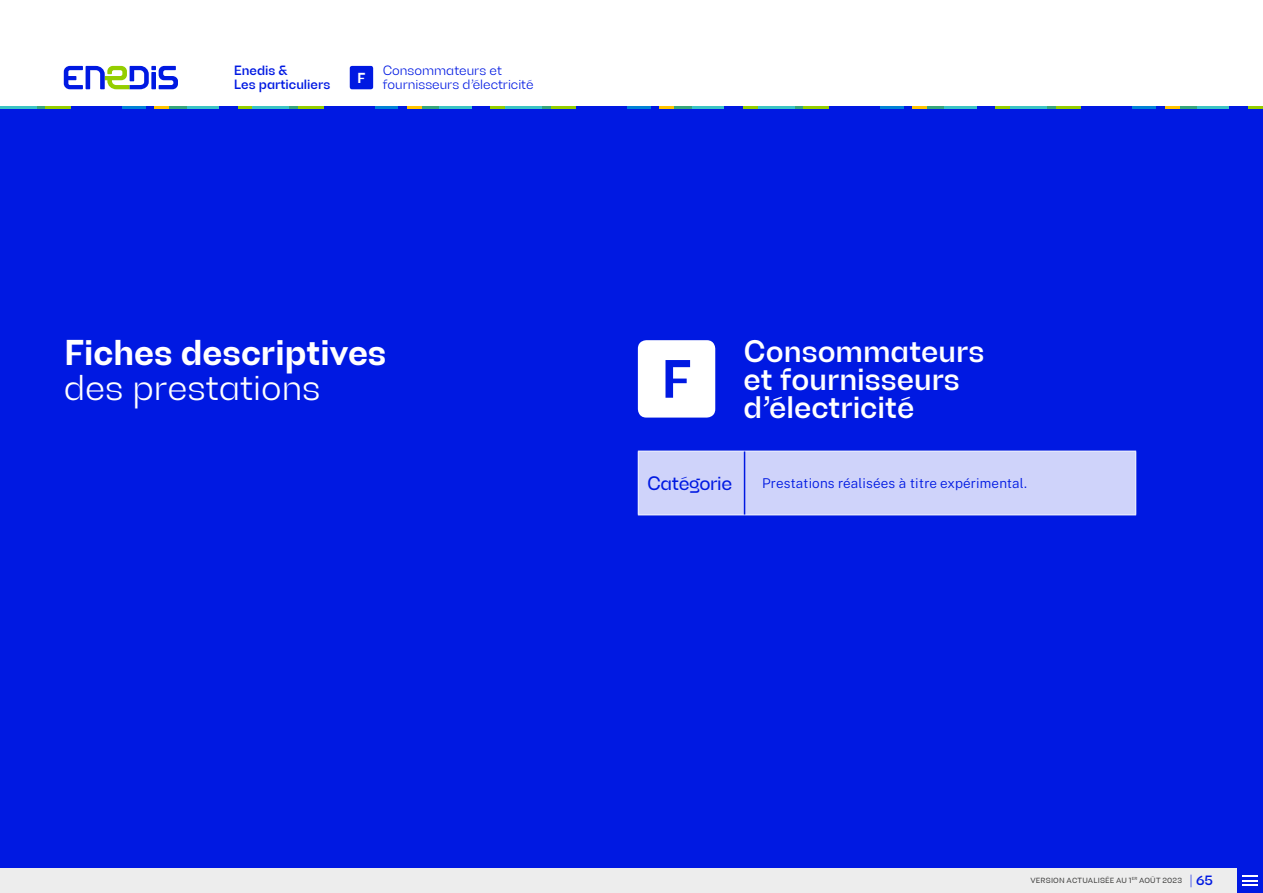
<style>
.page{position:relative;width:1263px;height:893px;background:#fff}
.page>*{position:absolute;margin:0;border:0;box-sizing:border-box;transform-origin:0 0}
.t1{font:700 54px "Enedis";color:#0019e2}
.t2{font:700 36px "Enedis";color:#fff}
.t3{font:300 36px "Enedis";color:#fff}
.t4{font:500 31.2px "Enedis";color:#fff}
.description-b{font:19.5px "Enedis";letter-spacing:-.02em;color:#0019e2}
.t5{font:700 19.5px "Enedis";color:#fff;scale:3 1}
.t6{font:700 14.55px "Enedis";color:#fff}
.t7{font:300 13.5px/13.8px "Enedis";color:#0019e2}
.PRÉAMBULE{font:300 13.5px "Public Sans";letter-spacing:.01em;color:#0019e2}
.t8{font:500 13.5px/14.1px "Enedis";color:#0019e2}
.t9{font:7.5px "Enedis";letter-spacing:.025em;color:#3c3c3b}
.s1{font-weight:100}
</style>
<div class="page">
<svg style="left:64px;top:66px;width:114px;height:23px"></svg>
<svg style="left:37px;top:106px;width:8px;height:3px"></svg>
<hr style="left:45px;top:106px;width:26px;height:3px;background:#94ce00">
<hr style="left:169px;top:106px;width:18px;height:3px;background:#36a57b">
<svg style="left:146px;top:106px;width:8px;height:3px"></svg>
<hr style="left:154px;top:106px;width:15px;height:3px;background:#ffc400">
<hr style="left:122px;top:106px;width:24px;height:3px;background:#0081d6">
<hr style="left:187px;top:106px;width:32px;height:3px;background:#3bc3c4">
<hr style="left:219px;top:106px;width:19px;height:3px;background:#0019e2">
<hr style="left:238px;top:106px;width:15px;height:3px;background:#94ce00">
<hr style="left:71px;top:106px;width:51px;height:3px;background:#0019e2">
<hr style="left:0;top:106px;width:37px;height:3px;background:#3bc3c4">
<svg style="left:289px;top:106px;width:9px;height:3px"></svg>
<hr style="left:298px;top:106px;width:26px;height:3px;background:#94ce00">
<hr style="left:422px;top:106px;width:17px;height:3px;background:#36a57b">
<svg style="left:398px;top:106px;width:9px;height:3px"></svg>
<hr style="left:407px;top:106px;width:15px;height:3px;background:#ffc400">
<hr style="left:374px;top:106px;width:24px;height:3px;background:#0081d6">
<hr style="left:439px;top:106px;width:33px;height:3px;background:#3bc3c4">
<hr style="left:472px;top:106px;width:18px;height:3px;background:#0019e2">
<hr style="left:490px;top:106px;width:15px;height:3px;background:#94ce00">
<hr style="left:324px;top:106px;width:50px;height:3px;background:#0019e2">
<hr style="left:253px;top:106px;width:36px;height:3px;background:#3bc3c4">
<svg style="left:542px;top:106px;width:9px;height:3px"></svg>
<hr style="left:551px;top:106px;width:25px;height:3px;background:#94ce00">
<hr style="left:674px;top:106px;width:18px;height:3px;background:#36a57b">
<svg style="left:651px;top:106px;width:8px;height:3px"></svg>
<hr style="left:659px;top:106px;width:15px;height:3px;background:#ffc400">
<hr style="left:627px;top:106px;width:24px;height:3px;background:#0081d6">
<hr style="left:692px;top:106px;width:32px;height:3px;background:#3bc3c4">
<hr style="left:724px;top:106px;width:19px;height:3px;background:#0019e2">
<hr style="left:743px;top:106px;width:15px;height:3px;background:#94ce00">
<hr style="left:576px;top:106px;width:51px;height:3px;background:#0019e2">
<hr style="left:505px;top:106px;width:37px;height:3px;background:#3bc3c4">
<svg style="left:794px;top:106px;width:9px;height:3px"></svg>
<hr style="left:803px;top:106px;width:26px;height:3px;background:#94ce00">
<hr style="left:927px;top:106px;width:18px;height:3px;background:#36a57b">
<svg style="left:903px;top:106px;width:9px;height:3px"></svg>
<hr style="left:912px;top:106px;width:15px;height:3px;background:#ffc400">
<hr style="left:880px;top:106px;width:23px;height:3px;background:#0081d6">
<hr style="left:945px;top:106px;width:32px;height:3px;background:#3bc3c4">
<hr style="left:977px;top:106px;width:18px;height:3px;background:#0019e2">
<hr style="left:995px;top:106px;width:15px;height:3px;background:#94ce00">
<hr style="left:829px;top:106px;width:51px;height:3px;background:#0019e2">
<hr style="left:758px;top:106px;width:36px;height:3px;background:#3bc3c4">
<svg style="left:1047px;top:106px;width:9px;height:3px"></svg>
<hr style="left:1056px;top:106px;width:25px;height:3px;background:#94ce00">
<hr style="left:1179px;top:106px;width:18px;height:3px;background:#36a57b">
<svg style="left:1156px;top:106px;width:9px;height:3px"></svg>
<hr style="left:1165px;top:106px;width:14px;height:3px;background:#ffc400">
<hr style="left:1132px;top:106px;width:24px;height:3px;background:#0081d6">
<hr style="left:1197px;top:106px;width:32px;height:3px;background:#3bc3c4">
<hr style="left:1229px;top:106px;width:19px;height:3px;background:#0019e2">
<hr style="left:1248px;top:106px;width:15px;height:3px;background:#94ce00">
<hr style="left:1081px;top:106px;width:51px;height:3px;background:#0019e2">
<hr style="left:1010px;top:106px;width:37px;height:3px;background:#3bc3c4">
<div style="left:0;top:867px;width:1263px;height:26px;background:#ededed"></div>
<div style="left:1237px;top:867px;width:26px;height:26px;background:#0019e2"></div>
<div style="left:350px;top:66px;width:23px;height:23px;background:#0019e2;border-radius:2px"></div>
<div style="left:0;top:109px;width:1263px;height:758px;background:#0019e2"></div>
<div style="left:639px;top:452px;width:496px;height:62px;background:#cfd3fa"></div>
<hr style="left:638px;top:451px;width:106px;height:1px;background:#fff">
<hr style="left:638px;top:451px;width:1px;height:63px;background:#fff">
<hr style="left:744px;top:451px;width:392px;height:1px;background:#fff">
<hr style="left:1135px;top:451px;width:1px;height:63px;background:#fff">
<hr style="left:638px;top:514px;width:106px;height:1px;background:#fff">
<hr style="left:744px;top:514px;width:392px;height:1px;background:#fff">
<hr style="left:744px;top:451px;width:1px;height:63px;background:#0019e2">
<div style="left:638px;top:340px;width:77px;height:78px;background:#fff;border-radius:9px"></div>
<p class="t8" style="left:234px;top:64px;width:98px">Enedis &amp;<br>Les particuliers</p>
<p class="t7" style="left:383px;top:64px;width:152px">Consommateurs et fournisseurs d’électricité</p>
<p class="t6" style="left:357px;top:69px;width:10px">F</p>
<p class="t2" style="left:64px;top:332px;width:324px">Fiches descriptives</p>
<p class="t3" style="left:64px;top:366px;width:258px">des prestations</p>
<p class="t1" style="left:661px;top:348px;width:32px">F</p>
<p class="t4" style="left:744px;top:333px;width:242px">Consommateurs</p>
<p class="t4" style="left:744px;top:361px;width:218px">et fournisseurs</p>
<p class="t4" style="left:744px;top:389px;width:172px">d’électricité</p>
<p class="description-b" style="left:647px;top:472px;width:87px">Catégorie</p>
<p class="PRÉAMBULE" style="left:762px;top:473px;width:266px">Prestations réalisées à titre expérimental.</p>
<p class="t8" style="left:1189px;top:873px;width:25px"><span class="s1">|</span> 65</p>
<p class="t9" style="left:1030px;top:876px;width:153px">VERSION ACTUALISÉE AU 1<sup>ER</sup> AOÛT 2023</p>
<h3 class="t5" style="left:1240px;top:869px;width:9px">---</h3>
</div>
